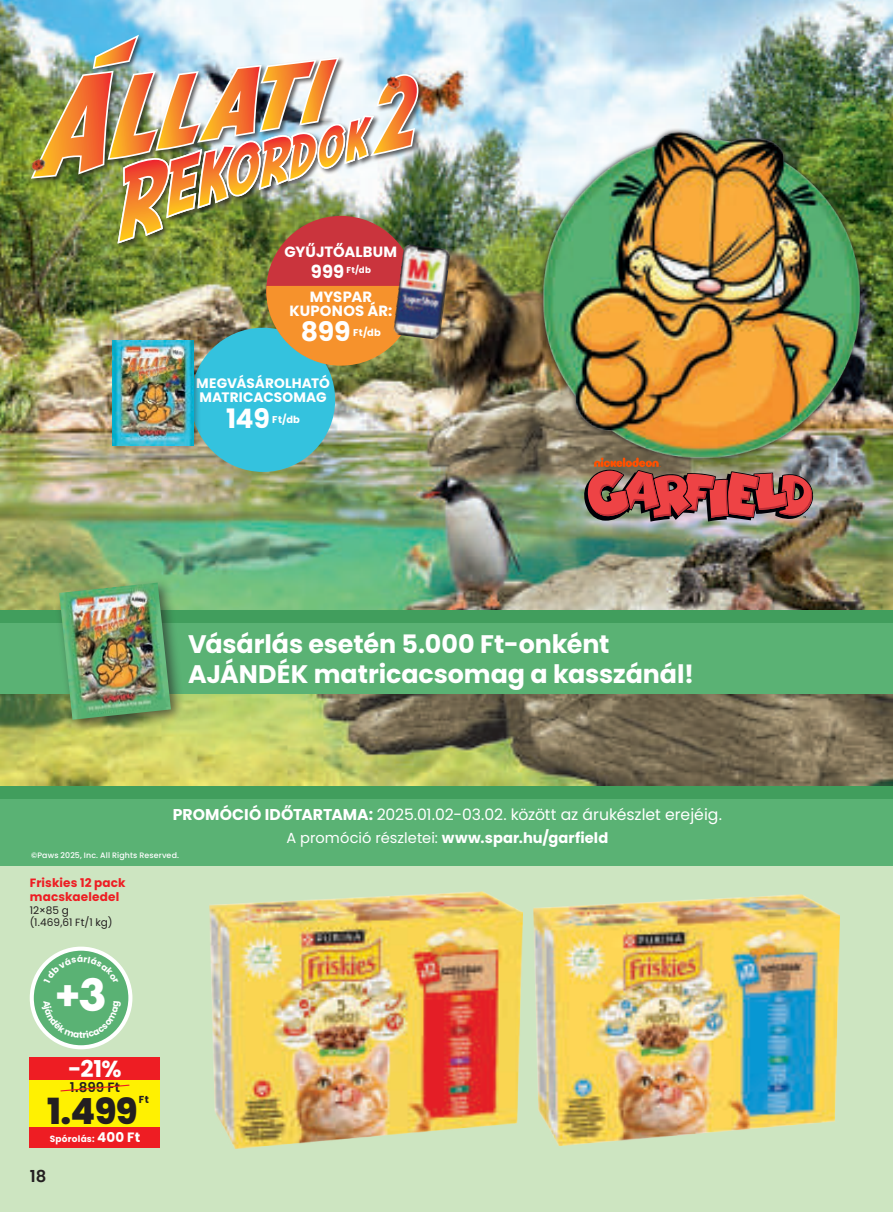
<style>
.page{position:relative;width:893px;height:1212px;background:#fff}
.page>*{position:absolute;margin:0;border:0;box-sizing:border-box;transform-origin:0 0}
.t1{font:700 41.1px "Poppins";color:#fff}
.t2{font:800 36px "Poppins";color:#231f20}
.t3{font:700 26.85px "Poppins";letter-spacing:-.015em;color:#fff}
.t4{font:700 25.35px/30.5px "Poppins";letter-spacing:-.005em;color:#fff}
.t5{font:700 23.1px "Poppins";color:#fff}
.t6{font:600 16.5px "Poppins";color:#231f20}
.t7{font:15.6px "Poppins";letter-spacing:-.005em;color:#fff}
.t8{font:700 14.85px/14.1px "Poppins";letter-spacing:.005em;color:#fff;text-align:center}
.t9{font:700 14.55px "Poppins";letter-spacing:.01em;color:#fff}
.t10{font:700 13.65px/14.1px "Poppins";letter-spacing:.005em;color:#fff}
.t11{font:600 13.5px "Poppins";color:#231f20}
.t12{font:700 12px/14.2px "Poppins";letter-spacing:.015em;color:#ee1d23}
.t13{font:10.5px/12.8px "Poppins";letter-spacing:.005em;color:#231f20}
.t14{font:700 10.2px "Poppins";color:#231f20}
.t15{font:700 9.9px "Poppins";letter-spacing:.025em;color:#fff}
.t16{font:700 9px "Poppins";letter-spacing:.025em;color:#fff}
.t17{font:700 8.7px "Poppins";color:#fff}
.t18{font:500 7.8px "Poppins";letter-spacing:.02em;color:#fff}
.s1{font-size:18px}
.s2{font-weight:700}
.s3{font-weight:400}
.s4{font-family:"Futura Std"}
.s5{font-size:13.5px}
</style>
<div class="page">
<img style="left:0;top:0;width:893px;height:786px">
<div style="left:0;top:865px;width:893px;height:347px;background:#cde5c1"></div>
<div style="left:30px;top:34px;width:395px;height:216px;background:#231f20;opacity:.7"></div>
<img style="left:31px;top:35px;width:388px;height:209px">
<div style="left:385px;top:76px;width:18px;height:17px;background:#231f20;opacity:.15"></div>
<img style="left:385px;top:74px;width:18px;height:17px">
<div style="left:28px;top:157px;width:22px;height:17px;background:#fbb420"></div>
<img style="left:25px;top:153px;width:23px;height:23px">
<div style="left:0;top:617px;width:893px;height:77px;background:#5ab274"></div>
<div style="left:0;top:795px;width:893px;height:70px;background:#5ab274"></div>
<div style="left:0;top:610px;width:893px;height:12px;background:#419e5d"></div>
<div style="left:0;top:786px;width:893px;height:12px;background:#419e5d"></div>
<img style="left:582px;top:467px;width:231px;height:55px">
<img style="left:539px;top:117px;width:324px;height:350px">
<div style="left:54px;top:577px;width:132px;height:158px;background:#231f20;opacity:.64"></div>
<img style="left:59px;top:583px;width:112px;height:137px">
<div style="left:191px;top:328px;width:144px;height:144px;background:#34c2de;border-radius:50%"></div>
<div style="left:110px;top:338px;width:91px;height:115px;background:#231f20;opacity:.35"></div>
<img style="left:112px;top:340px;width:82px;height:106px">
<div style="left:266px;top:216px;width:149px;height:149px;background:#ca343d;border-radius:50%"></div>
<svg style="left:266px;top:286px;width:149px;height:80px;background:#d59540"></svg>
<img style="left:393px;top:244px;width:58px;height:96px">
<div style="left:32px;top:949px;width:98px;height:98px;background:#5ab274;border-radius:50%"></div>
<div style="left:30px;top:946px;width:102px;height:103px;border:4px solid #fff;border-radius:50%"></div>
<img style="left:534px;top:894px;width:306px;height:251px">
<img style="left:209px;top:891px;width:313px;height:257px">
<div style="left:30px;top:1079px;width:130px;height:52px;background:#fff101"></div>
<svg style="left:60px;top:1084px;width:70px;height:8px"></svg>
<div style="left:30px;top:1056px;width:130px;height:23px;background:#ee1d23"></div>
<div style="left:30px;top:1127px;width:130px;height:21px;background:#ee1d23"></div>
<svg style="left:42px;top:1023px;width:79px;height:15px"></svg>
<svg style="left:44px;top:955px;width:74px;height:14px"></svg>
<p class="t8" style="left:284px;top:245px;width:114px">GYŰJTŐALBUM</p>
<p class="t17" style="left:311px;top:265px;width:62px"><span class="s1">999</span> Ft/db</p>
<p class="t8" style="left:289px;top:289px;width:105px">MYSPAR<br>KUPONOS ÁR:</p>
<h3 class="t3" style="left:301px;top:316px;width:51px">899</h3>
<p class="t15" style="left:353px;top:326px;width:29px">Ft/db</p>
<p class="t10" style="left:196px;top:376px;width:135px">MEGVÁSÁROLHATÓ<br>MATRICACSOMAG</p>
<h3 class="t3" style="left:226px;top:403px;width:45px">149</h3>
<p class="t15" style="left:272px;top:413px;width:29px">Ft/db</p>
<h3 class="t4" style="left:188px;top:629px;width:507px">Vásárlás esetén 5.000 Ft-onként<br>AJÁNDÉK matricacsomag a kasszánál!</h3>
<p class="t7" style="left:173px;top:805px;width:551px"><span class="s2">PROMÓCIÓ IDŐTARTAMA:</span> 2025.01.02-03.02. között az árukészlet erejéig.</p>
<p class="t9" style="left:286px;top:829px;width:323px"><span class="s3">A promóció részletei:</span> www.spar.hu/garfield</p>
<p class="t18" style="left:31px;top:850px;width:150px">©Paws 2025, Inc. All Rights Reserved.</p>
<p class="t12" style="left:30px;top:875px;width:97px">Friskies 12 pack macskaeledel</p>
<p class="t13" style="left:30px;top:903px;width:84px">12×85 g (1.469,61 Ft/1 kg)</p>
<h1 class="t1" style="left:55px;top:972px;width:54px">+ <span class="s4">3</span></h1>
<h3 class="t5" style="left:68px;top:1056px;width:55px">-21%</h3>
<p class="t11" style="left:70px;top:1079px;width:51px">1.899 Ft</p>
<h2 class="t2" style="left:47px;top:1090px;width:92px">1.499</h2>
<p class="t14" style="left:139px;top:1093px;width:11px">Ft</p>
<p class="t16" style="left:50px;top:1133px;width:92px">Spórolás: <span class="s5">400 Ft</span></p>
<p class="t6" style="left:30px;top:1167px;width:18px">18</p>
</div>
